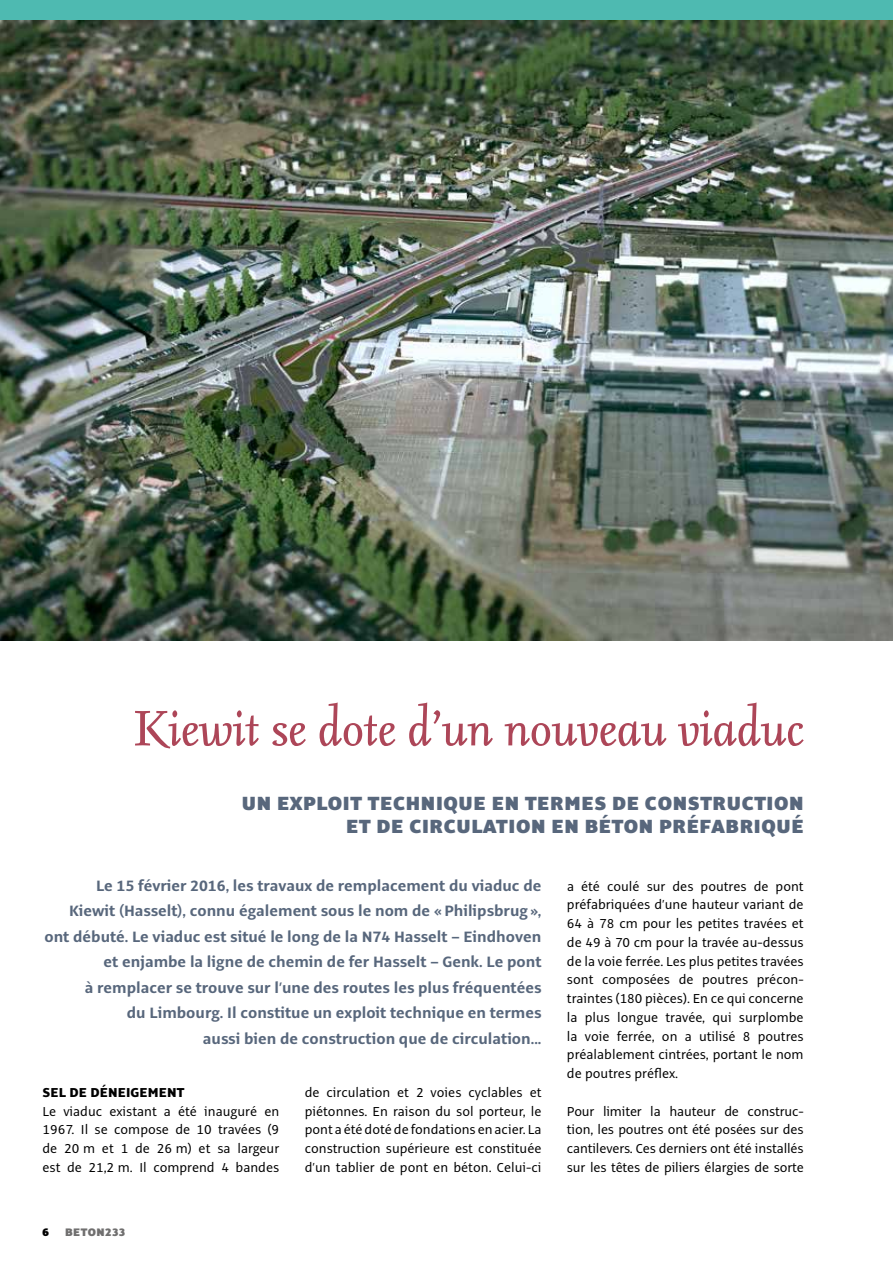
<style>
.page{position:relative;width:893px;height:1263px;background:#fff}
.page>*{position:absolute;margin:0;border:0;box-sizing:border-box;transform-origin:0 0}
.t1{font:italic 60px "Seria";letter-spacing:-.005em;color:#ad4658}
.t2{font:900 21px/22.5px "Alto Pro";letter-spacing:.03em;color:#58677c;text-align:right}
.t3{font:700 16.5px/25.5px "Alto Pro";color:#58677c;text-align:right}
.t4{font:14.25px/18.8px "Alto Pro";color:#000;text-align:justify}
.t5{font:800 14.25px "Alto Pro";letter-spacing:.01em;color:#000}
.t6{font:900 12px "Alto Pro";letter-spacing:.04em;color:#706f6f}
.t7{font:900 12px "Alto Pro";color:#000}
</style>
<div class="page">
<div style="left:0;top:0;width:893px;height:21px;background:#4ebab1"></div>
<img style="left:0;top:20px;width:893px;height:621px">
<h1 class="t1" style="left:133px;top:699px;width:672px">Kiewit se dote d’un nouveau viaduc</h1>
<h2 class="t2" style="left:242px;top:792px;width:563px">UN EXPLOIT TECHNIQUE EN TERMES DE CONSTRUCTION<br>ET DE CIRCULATION EN BÉTON PRÉFABRIQUÉ</h2>
<p class="t3" style="left:44px;top:873px;width:498px">Le 15 février 2016, les travaux de remplacement du viaduc de<br>Kiewit (Hasselt), connu également sous le nom de «Philipsbrug», ont débuté. Le viaduc est situé le long de la N74 Hasselt – Eindhoven et enjambe la ligne de chemin de fer Hasselt – Genk. Le pont<br>à remplacer se trouve sur l’une des routes les plus fréquentées<br>du Limbourg. Il constitue un exploit technique en termes<br>aussi bien de construction que de circulation...</p>
<p class="t5" style="left:43px;top:1083px;width:144px">SEL DE DÉNEIGEMENT</p>
<p class="t4" style="left:43px;top:1102px;width:238px">Le viaduc existant a été inauguré en 1967. Il se compose de 10 travées (9 de 20 m et 1 de 26 m) et sa largeur est de 21,2 m. Il comprend 4 bandes</p>
<p class="t4" style="left:305px;top:1083px;width:238px">de circulation et 2 voies cyclables et piétonnes. En raison du sol porteur, le pont a été doté de fondations en acier. La construction supérieure est constituée d’un tablier de pont en béton. Celui-ci</p>
<p class="t7" style="left:43px;top:1224px;width:8px">6</p>
<p class="t6" style="left:65px;top:1224px;width:62px">BETON233</p>
<p class="t4" style="left:567px;top:877px;width:238px">a été coulé sur des poutres de pont préfabriquées d’une hauteur variant de 64 à 78 cm pour les petites travées et de 49 à 70 cm pour la travée au-dessus de la voie ferrée. Les plus petites travées sont composées de poutres précon&shy;traintes (180 pièces). En ce qui concerne la plus longue travée, qui surplombe la voie ferrée, on a utilisé 8 poutres préalablement cintrées, portant le nom de poutres préflex.</p>
<p class="t4" style="left:567px;top:1102px;width:238px">Pour limiter la hauteur de construc&shy;tion, les poutres ont été posées sur des cantilevers. Ces derniers ont été installés sur les têtes de piliers élargies de sorte</p>
</div>
